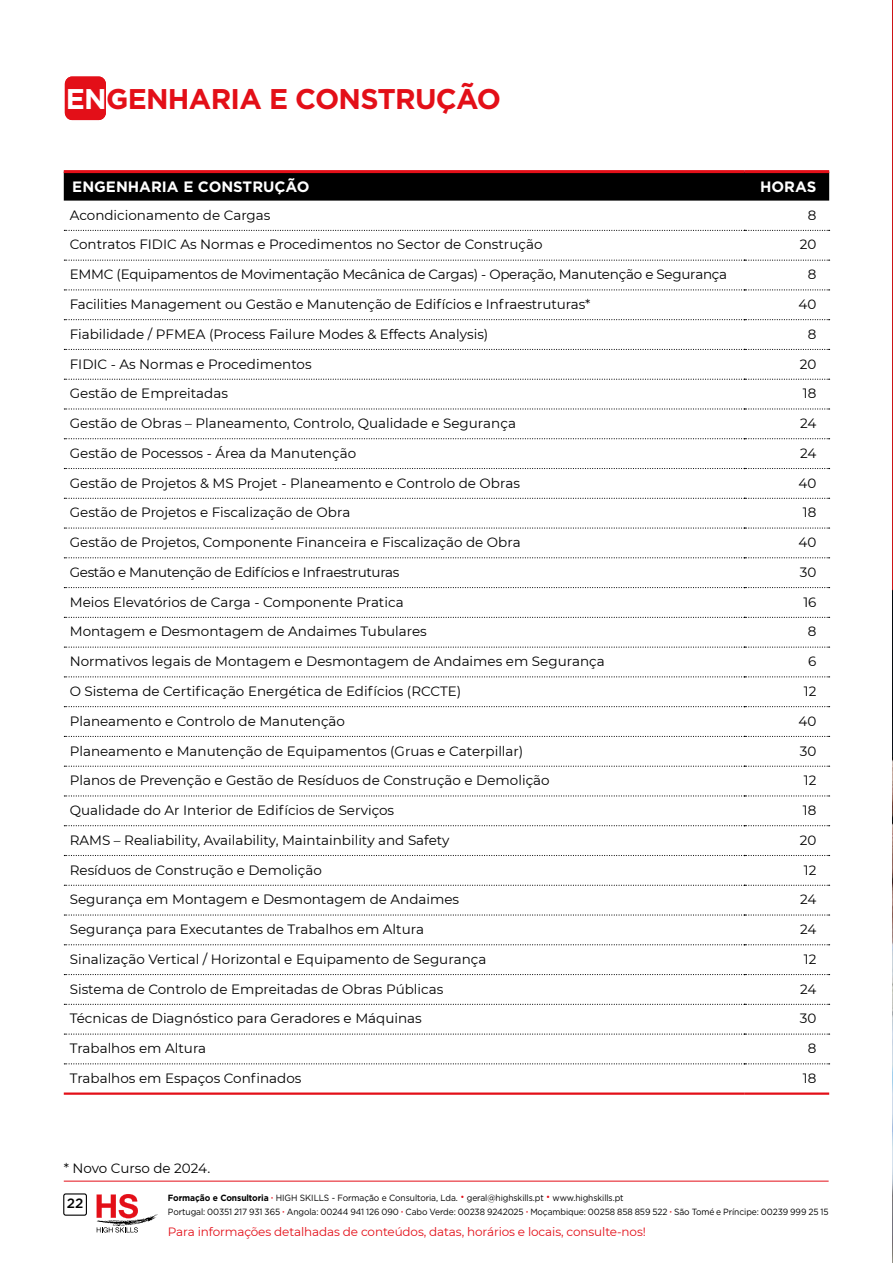
<style>
.page{position:relative;width:893px;height:1263px;background:#fff}
.page>*{position:absolute;margin:0;border:0;box-sizing:border-box;transform-origin:0 0}
.t1{font:700 28.5px "Gotham";letter-spacing:-.025em;color:#e30f18}
.t2{font:700 15px "Gotham";color:#fff}
.t3{font:13.5px "Montserrat";color:#000}
.t4{font:13.5px "Montserrat";letter-spacing:-.02em;color:#000}
.t5{font:13.5px "Montserrat";letter-spacing:-.025em;color:#000}
.t6{font:500 13.5px "Gotham";color:#000}
.t7{font:12px "Montserrat";letter-spacing:-.01em;color:#e30f18}
.t8{font:9px/13.5px "Gotham";letter-spacing:-.01em;color:#000;scale:.94 1}
.s1{color:#fff}
.s2{font-weight:700}
.s3{font-size:6px;color:#e30f18}
.s4{color:#e30f18}
</style>
<div class="page">
<svg style="left:97px;top:1194px;width:61px;height:38px"></svg>
<hr style="left:64px;top:1181px;width:765px;height:1px;background:#e30f18">
<div style="left:63px;top:1193px;width:24px;height:23px;border:1px solid #000;border-radius:2px"></div>
<svg style="left:64px;top:173px;width:765px;height:28px;background:#040303"></svg>
<svg style="left:64px;top:260px;width:766px;height:1px"></svg>
<svg style="left:64px;top:289px;width:766px;height:1px"></svg>
<svg style="left:64px;top:349px;width:766px;height:1px"></svg>
<svg style="left:64px;top:379px;width:766px;height:1px"></svg>
<svg style="left:64px;top:438px;width:766px;height:1px"></svg>
<svg style="left:64px;top:468px;width:766px;height:1px"></svg>
<svg style="left:64px;top:527px;width:766px;height:2px"></svg>
<svg style="left:64px;top:557px;width:766px;height:1px"></svg>
<svg style="left:64px;top:617px;width:766px;height:1px"></svg>
<svg style="left:64px;top:646px;width:766px;height:2px"></svg>
<svg style="left:64px;top:706px;width:766px;height:1px"></svg>
<svg style="left:64px;top:736px;width:766px;height:1px"></svg>
<svg style="left:64px;top:795px;width:766px;height:1px"></svg>
<svg style="left:64px;top:855px;width:766px;height:1px"></svg>
<svg style="left:64px;top:885px;width:766px;height:1px"></svg>
<svg style="left:64px;top:914px;width:766px;height:1px"></svg>
<svg style="left:64px;top:230px;width:766px;height:1px"></svg>
<svg style="left:64px;top:319px;width:766px;height:1px"></svg>
<svg style="left:64px;top:408px;width:766px;height:1px"></svg>
<svg style="left:64px;top:498px;width:766px;height:1px"></svg>
<svg style="left:64px;top:587px;width:766px;height:1px"></svg>
<svg style="left:64px;top:676px;width:766px;height:1px"></svg>
<svg style="left:64px;top:766px;width:766px;height:1px"></svg>
<svg style="left:64px;top:825px;width:766px;height:1px"></svg>
<hr style="left:64px;top:1092px;width:680px;height:3px;background:#e30f18">
<hr style="left:744px;top:1092px;width:85px;height:3px;background:#e30f18">
<svg style="left:64px;top:944px;width:766px;height:1px"></svg>
<svg style="left:64px;top:974px;width:766px;height:1px"></svg>
<svg style="left:64px;top:1004px;width:766px;height:1px"></svg>
<svg style="left:64px;top:1033px;width:766px;height:2px"></svg>
<svg style="left:64px;top:1063px;width:766px;height:1px"></svg>
<hr style="left:64px;top:170px;width:680px;height:3px;background:#e30f18">
<hr style="left:744px;top:170px;width:85px;height:3px;background:#e30f18">
<div style="left:65px;top:77px;width:41px;height:43px;background:#e30f18;border-radius:7px"></div>
<h1 class="t1" style="left:66px;top:80px;width:437px"><span class="s1">EN</span>GENHARIA E CONSTRUÇÃO</h1>
<p class="t2" style="left:72px;top:177px;width:239px">ENGENHARIA E CONSTRUÇÃO</p>
<p class="t2" style="left:760px;top:177px;width:58px">HORAS</p>
<p class="t3" style="left:70px;top:206px;width:202px">Acondicionamento de Cargas</p>
<p class="t3" style="left:808px;top:206px;width:10px">8</p>
<p class="t3" style="left:70px;top:235px;width:474px">Contratos FIDIC As Normas e Procedimentos no Sector de Construção</p>
<p class="t3" style="left:800px;top:235px;width:18px">20</p>
<p class="t4" style="left:70px;top:265px;width:659px">EMMC (Equipamentos de Movimentação Mecânica de Cargas) - Operação, Manutenção e Segurança</p>
<p class="t3" style="left:808px;top:265px;width:10px">8</p>
<p class="t3" style="left:70px;top:295px;width:522px">Facilities Management ou Gestão e Manutenção de Edifícios e Infraestruturas*</p>
<p class="t3" style="left:799px;top:295px;width:19px">40</p>
<p class="t3" style="left:70px;top:325px;width:420px">Fiabilidade / PFMEA (Process Failure Modes &amp; Effects Analysis)</p>
<p class="t3" style="left:808px;top:325px;width:10px">8</p>
<p class="t3" style="left:70px;top:354px;width:243px">FIDIC - As Normas e Procedimentos</p>
<p class="t3" style="left:800px;top:354px;width:18px">20</p>
<p class="t3" style="left:70px;top:384px;width:160px">Gestão de Empreitadas</p>
<p class="t3" style="left:803px;top:384px;width:15px">18</p>
<p class="t3" style="left:70px;top:414px;width:448px">Gestão de Obras – Planeamento, Controlo, Qualidade e Segurança</p>
<p class="t3" style="left:800px;top:414px;width:18px">24</p>
<p class="t3" style="left:70px;top:444px;width:288px">Gestão de Pocessos - Área da Manutenção</p>
<p class="t3" style="left:800px;top:444px;width:18px">24</p>
<p class="t3" style="left:70px;top:473px;width:452px">Gestão de Projetos &amp; MS Projet - Planeamento e Controlo de Obras</p>
<p class="t3" style="left:799px;top:473px;width:19px">40</p>
<p class="t3" style="left:70px;top:503px;width:282px">Gestão de Projetos e Fiscalização de Obra</p>
<p class="t3" style="left:803px;top:503px;width:15px">18</p>
<p class="t3" style="left:70px;top:533px;width:452px">Gestão de Projetos, Componente Financeira e Fiscalização de Obra</p>
<p class="t3" style="left:799px;top:533px;width:19px">40</p>
<p class="t5" style="left:70px;top:563px;width:331px">Gestão e Manutenção de Edifícios e Infraestruturas</p>
<p class="t3" style="left:800px;top:563px;width:18px">30</p>
<p class="t3" style="left:70px;top:593px;width:335px">Meios Elevatórios de Carga - Componente Pratica</p>
<p class="t3" style="left:803px;top:593px;width:15px">16</p>
<p class="t3" style="left:70px;top:622px;width:359px">Montagem e Desmontagem de Andaimes Tubulares</p>
<p class="t3" style="left:808px;top:622px;width:10px">8</p>
<p class="t3" style="left:70px;top:652px;width:536px">Normativos legais de Montagem e Desmontagem de Andaimes em Segurança</p>
<p class="t3" style="left:808px;top:652px;width:10px">6</p>
<p class="t3" style="left:70px;top:682px;width:393px">O Sistema de Certificação Energética de Edifícios (RCCTE)</p>
<p class="t3" style="left:804px;top:682px;width:14px">12</p>
<p class="t3" style="left:70px;top:712px;width:277px">Planeamento e Controlo de Manutenção</p>
<p class="t3" style="left:799px;top:712px;width:19px">40</p>
<p class="t3" style="left:70px;top:741px;width:455px">Planeamento e Manutenção de Equipamentos (Gruas e Caterpillar)</p>
<p class="t3" style="left:800px;top:741px;width:18px">30</p>
<p class="t3" style="left:70px;top:771px;width:481px">Planos de Prevenção e Gestão de Resíduos de Construção e Demolição</p>
<p class="t3" style="left:804px;top:771px;width:14px">12</p>
<p class="t3" style="left:70px;top:801px;width:326px">Qualidade do Ar Interior de Edifícios de Serviços</p>
<p class="t3" style="left:803px;top:801px;width:15px">18</p>
<p class="t3" style="left:70px;top:831px;width:381px">RAMS – Realiability, Availability, Maintainbility and Safety</p>
<p class="t3" style="left:800px;top:831px;width:18px">20</p>
<p class="t3" style="left:70px;top:860px;width:254px">Resíduos de Construção e Demolição</p>
<p class="t3" style="left:804px;top:860px;width:14px">12</p>
<p class="t3" style="left:70px;top:890px;width:391px">Segurança em Montagem e Desmontagem de Andaimes</p>
<p class="t3" style="left:800px;top:890px;width:18px">24</p>
<p class="t3" style="left:70px;top:920px;width:356px">Segurança para Executantes de Trabalhos em Altura</p>
<p class="t3" style="left:800px;top:920px;width:18px">24</p>
<p class="t3" style="left:70px;top:950px;width:418px">Sinalização Vertical / Horizontal e Equipamento de Segurança</p>
<p class="t3" style="left:804px;top:950px;width:14px">12</p>
<p class="t3" style="left:70px;top:980px;width:375px">Sistema de Controlo de Empreitadas de Obras Públicas</p>
<p class="t3" style="left:800px;top:980px;width:18px">24</p>
<p class="t3" style="left:70px;top:1009px;width:353px">Técnicas de Diagnóstico para Geradores e Máquinas</p>
<p class="t3" style="left:800px;top:1009px;width:18px">30</p>
<p class="t3" style="left:70px;top:1039px;width:138px">Trabalhos em Altura</p>
<p class="t3" style="left:808px;top:1039px;width:10px">8</p>
<p class="t3" style="left:70px;top:1069px;width:233px">Trabalhos em Espaços Confinados</p>
<p class="t3" style="left:803px;top:1069px;width:15px">18</p>
<p class="t3" style="left:64px;top:1158px;width:148px">* Novo Curso de 2024.</p>
<p class="t6" style="left:67px;top:1194px;width:18px">22</p>
<p class="t8" style="left:168px;top:1191px;width:704px"><span class="s2">Formação e Consultoria</span> <span class="s3">•</span> HIGH SKILLS - Formação e Consultoria, Lda. <span class="s4">•</span> geral@highskills.pt <span class="s4">•</span> www.highskills.pt<br>Portugal: 00351 217 931 365 <span class="s3">•</span> Angola: 00244 941 126 090 <span class="s3">•</span> Cabo Verde: 00238 9242025 <span class="s3">•</span> Moçambique: 00258 858 859 522 <span class="s3">•</span> São Tomé e Príncipe: 00239 999 25 15</p>
<p class="t7" style="left:168px;top:1224px;width:479px">Para informações detalhadas de conteúdos, datas, horários e locais, consulte-nos!</p>
</div>
